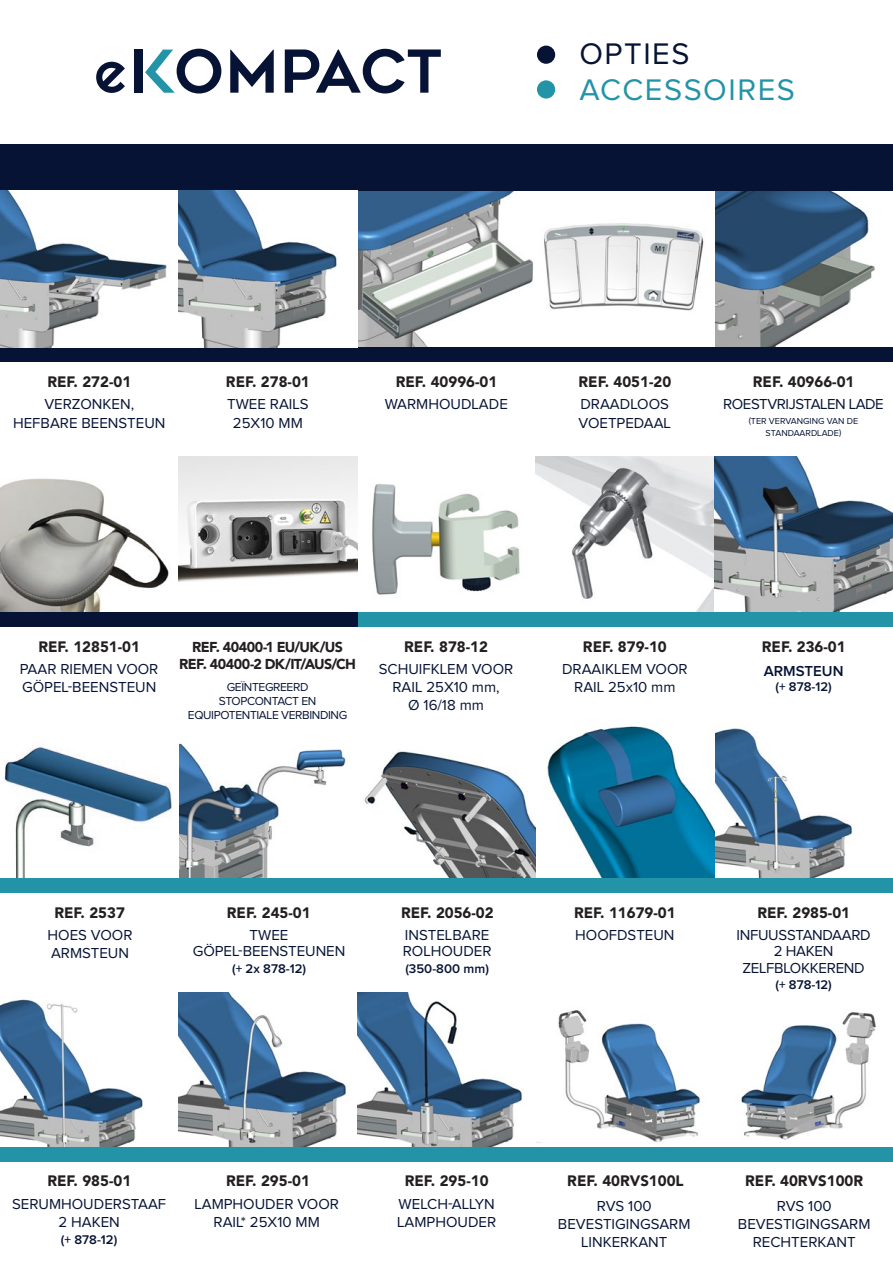
<style>
.page{position:relative;width:893px;height:1263px;background:#fff}
.page>*{position:absolute;margin:0;border:0;box-sizing:border-box;transform-origin:0 0}
.t1{font:30.9px "Proxima Nova";letter-spacing:.05em;color:#2393a8}
.t2{font:30.9px "Proxima Nova";letter-spacing:.05em;color:#061335}
.t3{font:15px/18px "Proxima Nova";color:#061335;text-align:center}
.t4{font:900 15px "Avenir LT Std";color:#231f20}
.t5{font:15px/16.5px "Proxima Nova";letter-spacing:-.02em;color:#061335;text-align:center}
.t6{font:15px "Proxima Nova";letter-spacing:-.03em;color:#061335}
.t7{font:600 15px "Proxima Nova";color:#061335}
.t8{font:900 14.25px "Avenir LT Std";letter-spacing:-.045em;color:#231f20}
.t9{font:600 13.05px "Proxima Nova";color:#061335}
.t10{font:12px/14.4px "Proxima Nova";letter-spacing:-.03em;color:#061335;text-align:center}
.t11{font:9px/12px "Proxima Nova";color:#061335;text-align:center}
</style>
<div class="page">
<img style="left:179px;top:743px;width:167px;height:135px">
<img style="left:364px;top:726px;width:489px;height:152px">
<img style="left:0;top:992px;width:876px;height:155px">
<img style="left:0;top:191px;width:875px;height:156px">
<img style="left:357px;top:456px;width:536px;height:156px">
<img style="left:0;top:456px;width:179px;height:156px">
<img style="left:179px;top:456px;width:178px;height:126px">
<img style="left:4px;top:747px;width:168px;height:131px">
<div style="left:0;top:612px;width:893px;height:15px;background:#2393a8"></div>
<div style="left:0;top:878px;width:893px;height:14px;background:#2393a8"></div>
<div style="left:0;top:1147px;width:893px;height:15px;background:#2393a8"></div>
<div style="left:0;top:347px;width:893px;height:15px;background:#061335"></div>
<div style="left:0;top:612px;width:357px;height:15px;background:#061335"></div>
<div style="left:0;top:145px;width:893px;height:46px;background:#061335"></div>
<div style="left:537px;top:46px;width:18px;height:18px;background:#061335;border-radius:50%"></div>
<div style="left:537px;top:80px;width:18px;height:19px;background:#2393a8;border-radius:50%"></div>
<svg style="left:145px;top:49px;width:76px;height:45px"></svg>
<svg style="left:230px;top:50px;width:44px;height:43px"></svg>
<svg style="left:285px;top:49px;width:156px;height:45px"></svg>
<div style="left:135px;top:50px;width:8px;height:43px;background:#061335"></div>
<svg style="left:96px;top:62px;width:29px;height:31px"></svg>
<p class="t2" style="left:579px;top:39px;width:112px">OPTIES</p>
<p class="t1" style="left:579px;top:76px;width:217px">ACCESSOIRES</p>
<p class="t4" style="left:47px;top:373px;width:85px">REF. 272-01</p>
<p class="t4" style="left:226px;top:373px;width:85px">REF. 278-01</p>
<p class="t4" style="left:396px;top:373px;width:103px">REF. 40996-01</p>
<p class="t4" style="left:578px;top:373px;width:94px">REF. 4051-20</p>
<p class="t4" style="left:753px;top:373px;width:103px">REF. 40966-01</p>
<p class="t3" style="left:13px;top:395px;width:154px;line-height:18.9px">VERZONKEN,<br>HEFBARE BEENSTEUN</p>
<p class="t3" style="left:227px;top:395px;width:83px;line-height:18.9px">TWEE RAILS<br>25X10 MM</p>
<p class="t3" style="left:385px;top:396px;width:125px">WARMHOUDLADE</p>
<p class="t6" style="left:723px;top:397px;width:162px">ROESTVRIJSTALEN LADE</p>
<p class="t11" style="left:749px;top:415px;width:111px">(TER VERVANGING VAN DE<br>STANDAARDLADE)</p>
<p class="t3" style="left:578px;top:395px;width:94px;line-height:18.9px;text-align:left">DRAADLOOS<br>VOETPEDAAL</p>
<p class="t4" style="left:38px;top:638px;width:103px">REF. 12851-01</p>
<p class="t8" style="left:192px;top:638px;width:152px">REF. 40400-1 EU/UK/US</p>
<p class="t8" style="left:179px;top:655px;width:178px">REF. 40400-2 DK/IT/AUS/CH</p>
<p class="t3" style="left:20px;top:661px;width:140px;text-align:left">PAAR RIEMEN VOOR<br>GÖPEL-BEENSTEUN</p>
<p class="t10" style="left:188px;top:680px;width:161px">GEÏNTEGREERD<br>STOPCONTACT EN<br>EQUIPOTENTIALE VERBINDING</p>
<p class="t4" style="left:404px;top:638px;width:85px">REF. 878-12</p>
<p class="t4" style="left:583px;top:638px;width:85px">REF. 879-10</p>
<p class="t3" style="left:379px;top:661px;width:136px">SCHUIFKLEM VOOR<br>RAIL 25X10 mm,</p>
<p class="t3" style="left:408px;top:697px;width:77px">Ø 16/18 mm</p>
<p class="t3" style="left:562px;top:661px;width:127px">DRAAIKLEM VOOR<br>RAIL 25x10 mm</p>
<p class="t4" style="left:762px;top:638px;width:85px">REF. 236-01</p>
<p class="t7" style="left:764px;top:664px;width:81px">ARMSTEUN</p>
<p class="t9" style="left:775px;top:680px;width:58px">(+ 878-12)</p>
<p class="t4" style="left:54px;top:903px;width:72px">REF. 2537</p>
<p class="t3" style="left:48px;top:926px;width:87px;text-align:left">HOES VOOR<br>ARMSTEUN</p>
<p class="t4" style="left:227px;top:903px;width:85px">REF. 245-01</p>
<p class="t3" style="left:193px;top:927px;width:154px;line-height:16.5px">TWEE<br>GÖPEL-BEENSTEUNEN</p>
<p class="t9" style="left:232px;top:962px;width:75px">(+ 2x 878-12)</p>
<p class="t4" style="left:401px;top:903px;width:94px">REF. 2056-02</p>
<p class="t3" style="left:403px;top:927px;width:90px;line-height:16.5px;text-align:left">INSTELBARE<br>ROLHOUDER</p>
<p class="t9" style="left:405px;top:962px;width:85px">(350-800 mm)</p>
<p class="t4" style="left:574px;top:903px;width:103px">REF. 11679-01</p>
<p class="t3" style="left:575px;top:926px;width:101px">HOOFDSTEUN</p>
<p class="t4" style="left:757px;top:903px;width:94px">REF. 2985-01</p>
<p class="t5" style="left:736px;top:927px;width:136px">INFUUSSTANDAARD<br>2 HAKEN<br>ZELFBLOKKEREND</p>
<p class="t9" style="left:775px;top:979px;width:58px">(+ 878-12)</p>
<p class="t4" style="left:47px;top:1172px;width:85px">REF. 985-01</p>
<p class="t3" style="left:12px;top:1196px;width:156px">SERUMHOUDERSTAAF<br>2 HAKEN</p>
<p class="t9" style="left:61px;top:1233px;width:58px">(+ 878-12)</p>
<p class="t4" style="left:226px;top:1172px;width:85px">REF. 295-01</p>
<p class="t4" style="left:405px;top:1172px;width:85px">REF. 295-10</p>
<p class="t4" style="left:567px;top:1172px;width:118px">REF. 40RVS100L</p>
<p class="t4" style="left:745px;top:1172px;width:120px">REF. 40RVS100R</p>
<p class="t3" style="left:194px;top:1196px;width:146px">LAMPHOUDER VOOR<br>RAIL* 25X10 MM</p>
<p class="t3" style="left:397px;top:1196px;width:101px;text-align:left">WELCH-ALLYN<br>LAMPHOUDER</p>
<p class="t3" style="left:558px;top:1198px;width:134px">RVS 100<br>BEVESTIGINGSARM<br>LINKERKANT</p>
<p class="t3" style="left:738px;top:1198px;width:134px">RVS 100<br>BEVESTIGINGSARM<br>RECHTERKANT</p>
</div>
